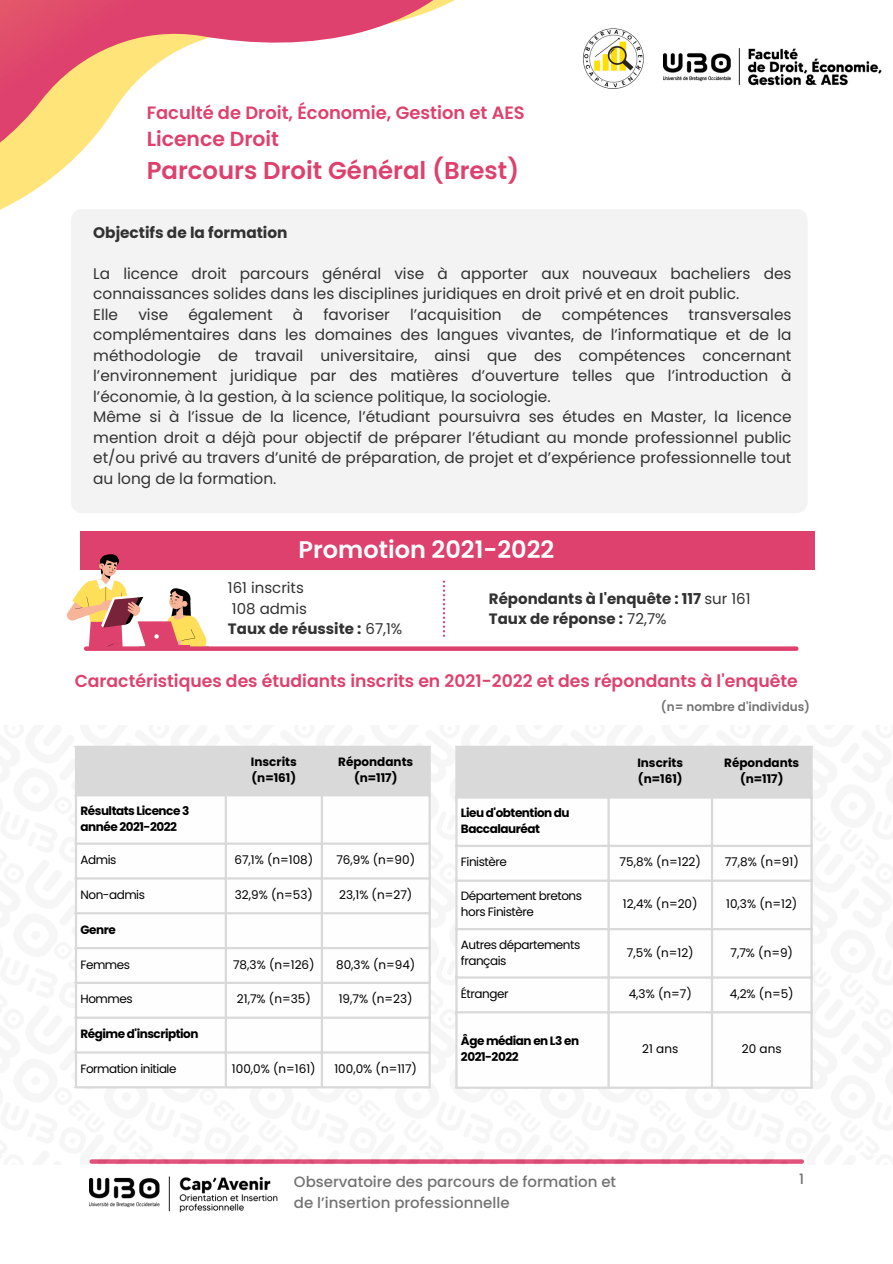
<style>
.page{position:relative;width:893px;height:1264px;background:#fff}
.page>*{position:absolute;margin:0;border:0;box-sizing:border-box;transform-origin:0 0}
.t1{font:600 24.45px "Poppins";color:#de416d}
.t2{font:600 24px "Poppins";color:#fff}
.t3{font:600 20.4px "Poppins";color:#de416d}
.t4{font:600 17.85px "Poppins";color:#de416d}
.t5{font:600 17.25px "Poppins";color:#de416d}
.t6{font:15.3px/20.4px "Poppins";color:#323232}
.t7{font:700 15.3px "Poppins";color:#323232}
.t8{font:500 15px "Poppins";color:#737373}
.t9{font:700 15px/20.2px "Poppins";color:#323232}
.t10{font:15px/20.2px "Poppins";color:#323232}
.t11{font:500 14.25px "Poppins";color:#737373}
.t12{font:12px/16px "Poppins";letter-spacing:-.04em;color:#000}
.t13{font:700 12px/16px "Poppins";letter-spacing:-.04em;color:#000}
.t14{font:700 12px "Poppins";color:#000}
.t15{font:600 12px "Poppins";color:#737373}
.s1{font-weight:700}
.s2{font-weight:400}
</style>
<div class="page">
<svg style="left:0;top:0;width:455px;height:210px"></svg>
<img style="left:74px;top:746px;width:739px;height:418px">
<svg style="left:443px;top:580px;width:2px;height:57px"></svg>
<div style="left:79px;top:531px;width:735px;height:38px;background:#de416d"></div>
<svg style="left:66px;top:553px;width:141px;height:95px"></svg>
<div style="left:86px;top:646px;width:710px;height:5px;background:#de416d"></div>
<div style="left:77px;top:748px;width:351px;height:46px;background:#d9d9d9"></div>
<svg style="left:77px;top:796px;width:351px;height:290px"></svg>
<hr style="left:75px;top:748px;width:2px;height:338px;background:#d9d9d9">
<hr style="left:225px;top:748px;width:2px;height:338px;background:#d9d9d9">
<hr style="left:321px;top:748px;width:2px;height:338px;background:#d9d9d9">
<hr style="left:428px;top:748px;width:3px;height:338px;background:#d9d9d9">
<hr style="left:75px;top:745px;width:356px;height:3px;background:#d9d9d9">
<hr style="left:75px;top:794px;width:356px;height:2px;background:#d9d9d9">
<hr style="left:75px;top:842px;width:356px;height:2px;background:#d9d9d9">
<hr style="left:75px;top:877px;width:356px;height:2px;background:#d9d9d9">
<hr style="left:75px;top:912px;width:356px;height:2px;background:#d9d9d9">
<hr style="left:75px;top:946px;width:356px;height:3px;background:#d9d9d9">
<hr style="left:75px;top:981px;width:356px;height:3px;background:#d9d9d9">
<hr style="left:75px;top:1016px;width:356px;height:2px;background:#d9d9d9">
<hr style="left:75px;top:1051px;width:356px;height:2px;background:#d9d9d9">
<hr style="left:75px;top:1086px;width:356px;height:2px;background:#d9d9d9">
<div style="left:457px;top:748px;width:353px;height:48px;background:#d9d9d9"></div>
<svg style="left:457px;top:798px;width:353px;height:288px"></svg>
<hr style="left:455px;top:748px;width:2px;height:338px;background:#d9d9d9">
<hr style="left:607px;top:748px;width:2px;height:338px;background:#d9d9d9">
<hr style="left:710px;top:748px;width:3px;height:338px;background:#d9d9d9">
<hr style="left:810px;top:748px;width:2px;height:338px;background:#d9d9d9">
<hr style="left:455px;top:745px;width:357px;height:3px;background:#d9d9d9">
<hr style="left:455px;top:796px;width:357px;height:2px;background:#d9d9d9">
<hr style="left:455px;top:844px;width:357px;height:3px;background:#d9d9d9">
<hr style="left:455px;top:879px;width:357px;height:2px;background:#d9d9d9">
<hr style="left:455px;top:928px;width:357px;height:2px;background:#d9d9d9">
<hr style="left:455px;top:976px;width:357px;height:2px;background:#d9d9d9">
<hr style="left:455px;top:1011px;width:357px;height:2px;background:#d9d9d9">
<hr style="left:455px;top:1086px;width:357px;height:2px;background:#d9d9d9">
<img style="left:89px;top:1176px;width:188px;height:36px">
<div style="left:71px;top:209px;width:736px;height:304px;background:#f3f3f3;border-radius:11px"></div>
<img style="left:583px;top:28px;width:61px;height:61px">
<img style="left:664px;top:48px;width:217px;height:38px">
<p class="t4" style="left:147px;top:100px;width:379px">Faculté de Droit, Économie, Gestion et AES</p>
<p class="t3" style="left:147px;top:125px;width:134px">Licence Droit</p>
<p class="t1" style="left:147px;top:153px;width:374px">Parcours Droit Général (Brest)</p>
<p class="t7" style="left:93px;top:222px;width:196px">Objectifs de la formation</p>
<p class="t6" style="left:93px;top:263px;width:699px">La licence droit parcours général vise à apporter aux nouveaux bacheliers des connaissances solides dans les disciplines juridiques en droit privé et en droit public.<br>Elle</p>
<p class="t6" style="left:138px;top:304px;width:31px">vise</p>
<p class="t6" style="left:188px;top:304px;width:86px">également</p>
<p class="t6" style="left:293px;top:304px;width:12px">à</p>
<p class="t6" style="left:323px;top:304px;width:68px">favoriser</p>
<p class="t6" style="left:410px;top:304px;width:93px">l’acquisition</p>
<p class="t6" style="left:522px;top:304px;width:21px">de</p>
<p class="t6" style="left:562px;top:304px;width:108px">compétences</p>
<p class="t6" style="left:93px;top:304px;width:699px;text-indent:595px">transversales complémentaires dans les domaines des langues vivantes, de l’informatique et de la méthodologie de travail universitaire, ainsi que des compétences concernant l’environnement juridique par des matières d’ouverture telles que l’introduction à l’économie, à la gestion, à la science politique, la sociologie.<br>Même si à l’issue de la licence, l’étudiant poursuivra ses études en Master, la licence mention droit a déjà pour objectif de préparer l’étudiant au monde professionnel public et/ou privé au travers d’unité de préparation, de projet et d’expérience professionnelle tout au long de la formation.</p>
<p class="t2" style="left:298px;top:532px;width:257px">Promotion 2021-2022</p>
<p class="t10" style="left:228px;top:578px;width:176px">161 inscrits<br>108 admis<br><span class="s1">Taux de réussite :</span> 67,1%</p>
<p class="t9" style="left:489px;top:588px;width:263px">Répondants à l'enquête : 117 <span class="s2">sur 161<br></span>Taux de réponse : <span class="s2">72,7%</span></p>
<p class="t5" style="left:75px;top:669px;width:724px">Caractéristiques des étudiants inscrits en 2021-2022 et des répondants à l'enquête</p>
<p class="t15" style="left:661px;top:698px;width:151px">(n= nombre d'individus)</p>
<p class="t14" style="left:251px;top:753px;width:47px">Inscrits</p>
<h2 class="t13" style="left:251px;top:770px;width:46px">(n=161)</h2>
<p class="t14" style="left:338px;top:753px;width:77px">Répondants</p>
<p class="t13" style="left:354px;top:770px;width:45px">(n=117)</p>
<p class="t14" style="left:637px;top:754px;width:47px">Inscrits</p>
<p class="t13" style="left:638px;top:771px;width:46px">(n=161)</p>
<p class="t14" style="left:724px;top:754px;width:77px">Répondants</p>
<p class="t13" style="left:740px;top:771px;width:45px">(n=117)</p>
<p class="t13" style="left:80px;top:802px;width:110px">Résultats Licence 3</p>
<h3 class="t13" style="left:80px;top:818px;width:98px">année 2021-2022</h3>
<h4 class="t12" style="left:80px;top:852px;width:37px">Admis</h4>
<h1 class="t12" style="left:234px;top:852px;width:80px">67,1% (n=108)</h1>
<p class="t12" style="left:336px;top:852px;width:80px">76,9% (n=90)</p>
<h4 class="t12" style="left:80px;top:886px;width:66px">Non-admis</h4>
<h4 class="t12" style="left:235px;top:886px;width:80px">32,9% (n=53)</h4>
<h2 class="t12" style="left:339px;top:886px;width:75px">23,1% (n=27)</h2>
<p class="t13" style="left:80px;top:921px;width:37px">Genre</p>
<p class="t12" style="left:80px;top:956px;width:51px">Femmes</p>
<p class="t12" style="left:233px;top:956px;width:83px">78,3% (n=126)</p>
<p class="t12" style="left:336px;top:956px;width:81px">80,3% (n=94)</p>
<p class="t12" style="left:80px;top:991px;width:54px">Hommes</p>
<p class="t12" style="left:237px;top:991px;width:75px">21,7% (n=35)</p>
<p class="t12" style="left:339px;top:991px;width:75px">19,7% (n=23)</p>
<p class="t13" style="left:80px;top:1025px;width:120px">Régime d'inscription</p>
<p class="t12" style="left:80px;top:1060px;width:98px">Formation initiale</p>
<p class="t12" style="left:232px;top:1060px;width:85px">100,0% (n=161)</p>
<p class="t12" style="left:334px;top:1060px;width:84px">100,0% (n=117)</p>
<p class="t13" style="left:461px;top:804px;width:110px">Lieu d'obtention du<br>Baccalauréat</p>
<p class="t12" style="left:461px;top:854px;width:47px">Finistère</p>
<p class="t12" style="left:619px;top:854px;width:83px">75,8% (n=122)</p>
<p class="t12" style="left:724px;top:854px;width:76px">77,8% (n=91)</p>
<p class="t12" style="left:461px;top:888px;width:123px">Département bretons hors Finistère</p>
<p class="t12" style="left:623px;top:896px;width:76px">12,4% (n=20)</p>
<p class="t12" style="left:726px;top:896px;width:73px">10,3% (n=12)</p>
<p class="t12" style="left:461px;top:936px;width:121px">Autres départements français</p>
<p class="t12" style="left:626px;top:944px;width:68px">7,5% (n=12)</p>
<p class="t12" style="left:730px;top:944px;width:64px">7,7% (n=9)</p>
<p class="t12" style="left:461px;top:985px;width:49px">Étranger</p>
<p class="t12" style="left:628px;top:985px;width:65px">4,3% (n=7)</p>
<p class="t12" style="left:729px;top:985px;width:65px">4,2% (n=5)</p>
<p class="t13" style="left:461px;top:1032px;width:120px">Âge médian en L3 en<br>2021-2022</p>
<p class="t12" style="left:642px;top:1040px;width:38px">21 ans</p>
<p class="t12" style="left:741px;top:1040px;width:41px">20 ans</p>
<p class="t8" style="left:294px;top:1171px;width:324px">Observatoire des parcours de formation et</p>
<p class="t11" style="left:799px;top:1169px;width:6px">1</p>
<p class="t8" style="left:294px;top:1191px;width:217px">de l’insertion professionnelle</p>
</div>
